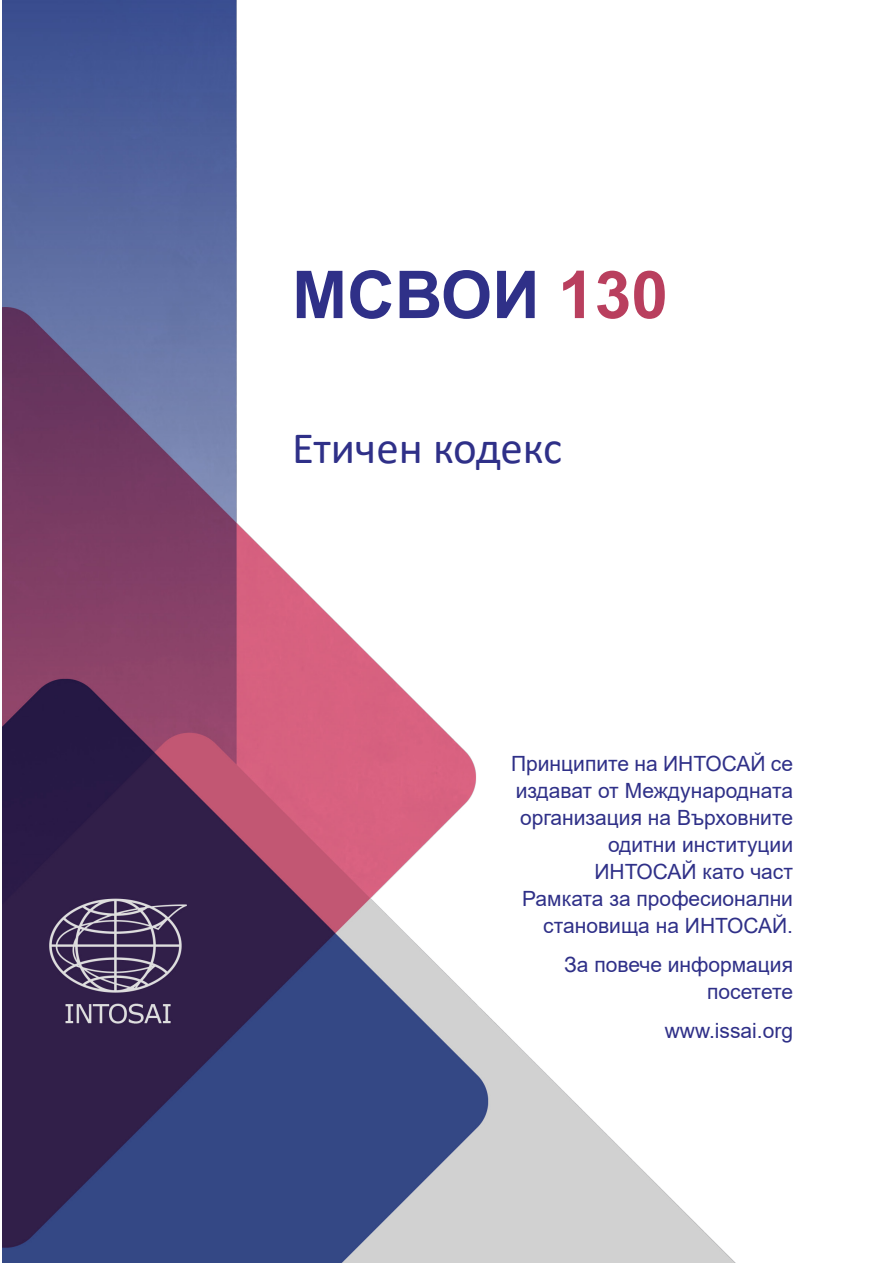
<style>
.page{position:relative;width:893px;height:1263px;background:#fff}
.page>*{position:absolute;margin:0;border:0;box-sizing:border-box;transform-origin:0 0}
.t1{font:700 66px "Arial";color:#2f3088}
.t2{font:45px "Calibri";letter-spacing:-.005em;color:#2f3088}
.t3{font:21px/27px "Arial";color:#2f3088;text-align:right}
.s1{color:#b93f5e}
</style>
<div class="page">
<img style="left:2px;top:0;width:734px;height:1263px">
<h1 class="t1" style="left:292px;top:248px;width:377px">МСВОИ <span class="s1">130</span></h1>
<h2 class="t2" style="left:292px;top:417px;width:272px">Етичен кодекс</h2>
<p class="t3" style="left:511px;top:750px;width:283px">Принципите на ИНТОСАЙ се издават от Международната организация на Върховните одитни институции<br>ИНТОСАЙ като част<br>Рамката за професионални становища на ИНТОСАЙ.</p>
<p class="t3" style="left:564px;top:951px;width:230px">За повече информация посетете</p>
<p class="t3" style="left:665px;top:1017px;width:130px">www.issai.org</p>
</div>
